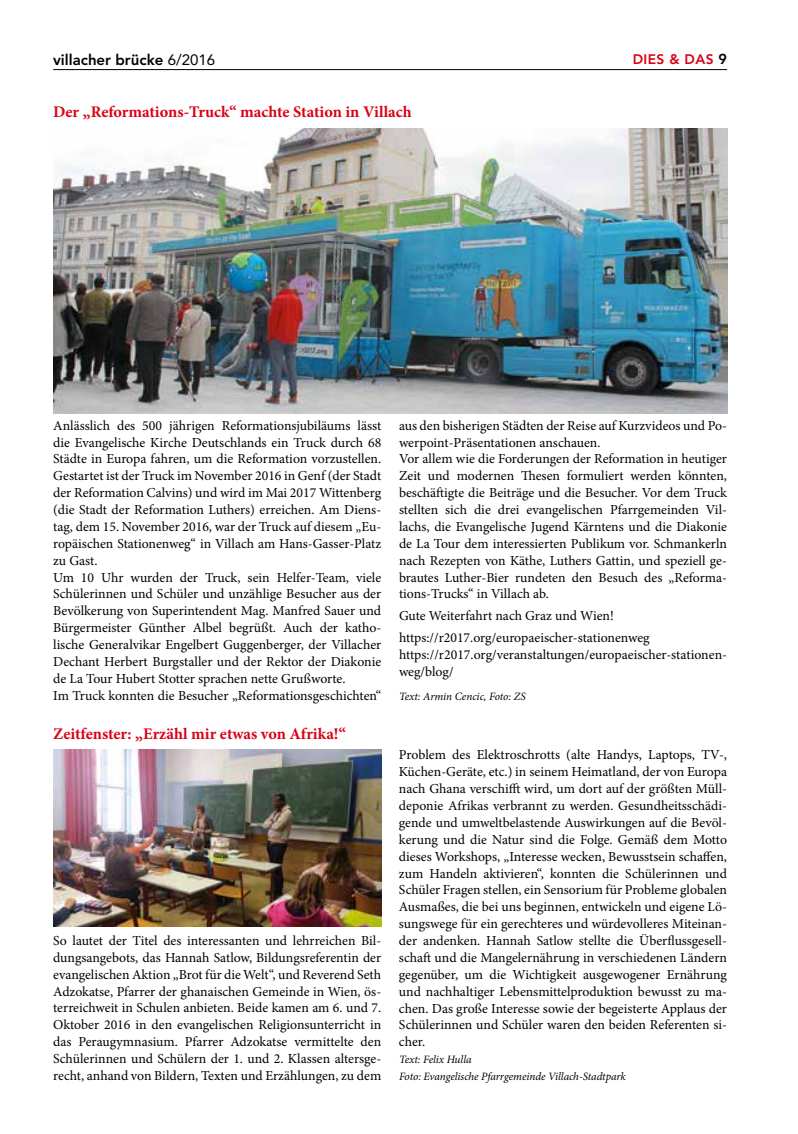
<style>
.page{position:relative;width:798px;height:1134px;background:#fff}
.page>*{position:absolute;margin:0;border:0;box-sizing:border-box;transform-origin:0 0}
.t1{font:700 16.25px "Minion Pro";color:#da0015}
.t2{font:800 15px "Avenir";color:#000}
.t3{font:13.75px/16.9px "Minion Pro";color:#000}
.t4{font:800 13.75px "Avenir";letter-spacing:.03em;color:#da0015}
.t5{font:italic 11.25px/16.9px "Minion Pro";letter-spacing:-.005em;color:#000}
.s1{font-weight:400}
.s2{font-size:14.38px;color:#000}
</style>
<div class="page">
<hr style="left:53px;top:69px;width:673px;height:1px;background:#000">
<img style="left:53px;top:749px;width:328px;height:178px">
<img style="left:53px;top:128px;width:673px;height:286px">
<p class="t2" style="left:53px;top:50px;width:163px">villacher brücke <span class="s1">6/2016</span></p>
<p class="t4" style="left:632px;top:51px;width:96px">DIES &amp; DAS <span class="s2">9</span></p>
<p class="t1" style="left:53px;top:101px;width:360px">Der „Reformations-Truck“ machte Station in Villach</p>
<p class="t3" style="left:53px;top:417px;width:329px">Anlässlich des 500 jährigen Reformationsjubiläums lässt die Evangelische Kirche Deutschlands ein Truck durch 68<br>Städte in Europa fahren, um die Reformation vorzustellen.<br>Gestartet ist der Truck im November 2016 in Genf (der Stadt der Reformation Calvins) und wird im Mai 2017 Wittenberg (die Stadt der Reformation Luthers) erreichen. Am Diens&shy;tag, dem 15. November 2016, war der Truck auf diesem „Eu&shy;ropäischen Stationenweg“ in Villach am Hans-Gasser-Platz zu Gast.<br>Um 10 Uhr wurden der Truck, sein Helfer-Team, viele Schülerinnen und Schüler und unzählige Besucher aus der Bevölkerung von Superintendent Mag. Manfred Sauer und Bürgermeister Günther Albel begrüßt. Auch der katho&shy;lische Generalvikar Engelbert Guggenberger, der Villacher Dechant Herbert Burgstaller und der Rektor der Diakonie de La Tour Hubert Stotter sprachen nette Grußworte.<br>Im Truck konnten die Besucher „Reformationsgeschichten“</p>
<p class="t1" style="left:53px;top:723px;width:294px">Zeitfenster: „Erzähl mir etwas von Afrika!“</p>
<p class="t3" style="left:53px;top:932px;width:329px;text-align:justify">So lautet der Titel des interessanten und lehrreichen Bil&shy;dungsangebots, das Hannah Satlow, Bildungsreferentin der evangelischen Aktion „Brot für die Welt“, und Reverend Seth Adzokatse, Pfarrer der ghanaischen Gemeinde in Wien, ös&shy;terreichweit in Schulen anbieten. Beide kamen am 6. und 7.<br>Oktober 2016 in den evangelischen Religionsunterricht in das Peraugymnasium. Pfarrer Adzokatse vermittelte den Schülerinnen und Schülern der 1. und 2. Klassen altersge&shy;recht, anhand von Bildern, Texten und Erzählungen, zu dem</p>
<p class="t3" style="left:399px;top:417px;width:329px">aus den bisherigen Städten der Reise auf Kurzvideos und Po&shy;werpoint-Präsentationen anschauen.<br>Vor allem wie die Forderungen der Reformation in heutiger Zeit und modernen Thesen formuliert werden könnten, beschäftigte die Beiträge und die Besucher. Vor dem Truck stellten sich die drei evangelischen Pfarrgemeinden Vil&shy;lachs, die Evangelische Jugend Kärntens und die Diakonie de La Tour dem interessierten Publikum vor. Schmankerln nach Rezepten von Käthe, Luthers Gattin, und speziell ge&shy;brautes Luther-Bier rundeten den Besuch des „Reforma&shy;tions-Trucks“ in Villach ab.</p>
<p class="t3" style="left:399px;top:605px;width:252px;line-height:21.9px">Gute Weiterfahrt nach Graz und Wien! https://r2017.org/europaeischer-stationenweg</p>
<p class="t3" style="left:399px;top:646px;width:329px">https://r2017.org/veranstaltungen/europaeischer-stationen&shy;weg/blog/</p>
<p class="t5" style="left:399px;top:688px;width:128px">Text: Armin Cencic, Foto: ZS</p>
<p class="t3" style="left:399px;top:747px;width:329px;text-align:justify">Problem des Elektroschrotts (alte Handys, Laptops, TV-, Küchen-Geräte, etc.) in seinem Heimatland, der von Europa nach Ghana verschifft wird, um dort auf der größten Müll&shy;deponie Afrikas verbrannt zu werden. Gesundheitsschädi&shy;gende und umweltbelastende Auswirkungen auf die Bevöl&shy;kerung und die Natur sind die Folge. Gemäß dem Motto dieses Workshops, „Interesse wecken, Bewusstsein schaffen, zum Handeln aktivieren“, konnten die Schülerinnen und Schüler Fragen stellen, ein Sensorium für Probleme globalen Ausmaßes, die bei uns beginnen, entwickeln und eigene Lö&shy;sungswege für ein gerechteres und würdevolleres Miteinan&shy;der andenken. Hannah Satlow stellte die Überflussgesell&shy;schaft und die Mangelernährung in verschiedenen Ländern gegenüber, um die Wichtigkeit ausgewogener Ernährung und nachhaltiger Lebensmittelproduktion bewusst zu ma&shy;chen. Das große Interesse sowie der begeisterte Applaus der Schülerinnen und Schüler waren den beiden Referenten si&shy;cher.</p>
<p class="t5" style="left:399px;top:1051px;width:228px">Text: Felix Hulla<br>Foto: Evangelische Pfarrgemeinde Villach-Stadtpark</p>
</div>
